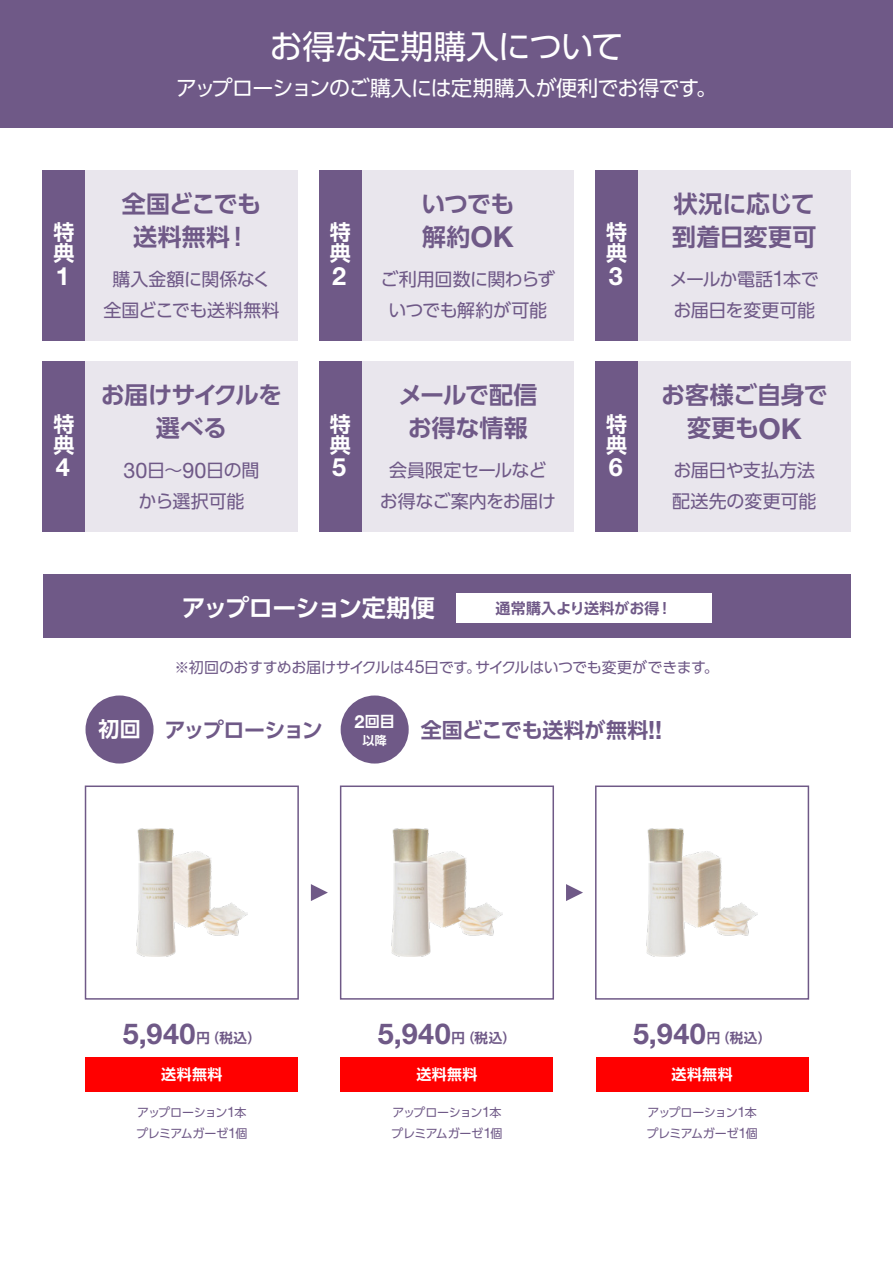
<style>
.page{position:relative;width:893px;height:1263px;background:#fff}
.page>*{position:absolute;margin:0;border:0;box-sizing:border-box;transform-origin:0 0}
.t1{font:33px "UD Shin Go Pro";letter-spacing:-.025em;color:#fff}
.t2{font:700 28.8px "Helvetica Neue LT Std";letter-spacing:.015em;color:#6f5987}
.t3{font:700 25.2px "Helvetica Neue LT Std";color:#fff}
.t4{font:700 24px/33px "UD Shin Go Pro De";letter-spacing:-.01em;color:#6f5987;text-align:center}
.t5{font:700 24px/33px "UD Shin Go Pro De";letter-spacing:-.035em;color:#6f5987;text-align:center}
.t6{font:700 24px "UD Shin Go Pro De";letter-spacing:-.03em;color:#fff}
.t7{font:21px "UD Shin Go Pro";letter-spacing:-.03em;color:#fff}
.t8{font:700 21px/21px "UD Shin Go Pro De";color:#fff}
.t9{font:700 21px "UD Shin Go Pro De";letter-spacing:-.02em;color:#6f5987}
.t10{font:700 21px "UD Shin Go Pro De";letter-spacing:-.09em;color:#6f5987}
.t11{font:18px/31.5px "UD Shin Go Pro";letter-spacing:-.02em;color:#6f5987;text-align:center}
.t12{font:15px "UD Shin Go Pro";letter-spacing:-.025em;color:#6f5987}
.t13{font:700 15px "UD Shin Go Pro De";letter-spacing:.025em;color:#fff}
.t14{font:700 15px "UD Shin Go Pro De";letter-spacing:.01em;color:#6f5987}
.t15{font:12px/21px "UD Shin Go Pro";letter-spacing:-.04em;color:#6f5987}
.t16{font:700 12px "UD Shin Go Pro De";color:#fff}
.s1{font-family:"Helvetica Neue LT Std";font-size:21.6px}
.s2{font-family:"Helvetica Neue LT Std";font-size:28.8px}
.s3{font-family:"Helvetica Neue LT Std";font-size:18px}
.s4{font-family:"Helvetica Neue LT Std";font-size:25.2px}
.s5{font-family:"UD Shin Go Pro De";font-size:13.5px}
.s6{font-family:"Helvetica Neue LT Std";font-size:14.4px}
</style>
<div class="page">
<div style="left:0;top:0;width:893px;height:128px;background:#6f5987"></div>
<div style="left:43px;top:170px;width:42px;height:170px;background:#6f5987"></div>
<div style="left:85px;top:170px;width:213px;height:170px;background:#e9e6ed"></div>
<div style="left:319px;top:170px;width:43px;height:170px;background:#6f5987"></div>
<div style="left:362px;top:170px;width:212px;height:170px;background:#e9e6ed"></div>
<div style="left:595px;top:170px;width:43px;height:170px;background:#6f5987"></div>
<div style="left:638px;top:170px;width:213px;height:170px;background:#e9e6ed"></div>
<div style="left:43px;top:362px;width:42px;height:170px;background:#6f5987"></div>
<div style="left:85px;top:362px;width:213px;height:170px;background:#e9e6ed"></div>
<div style="left:319px;top:362px;width:43px;height:170px;background:#6f5987"></div>
<div style="left:362px;top:362px;width:212px;height:170px;background:#e9e6ed"></div>
<div style="left:595px;top:362px;width:43px;height:170px;background:#6f5987"></div>
<div style="left:638px;top:362px;width:213px;height:170px;background:#e9e6ed"></div>
<div style="left:43px;top:574px;width:808px;height:64px;background:#6f5987"></div>
<div style="left:456px;top:593px;width:255px;height:30px;background:#fff"></div>
<div style="left:86px;top:695px;width:68px;height:68px;background:#6f5987;border-radius:50%"></div>
<div style="left:341px;top:695px;width:68px;height:68px;background:#6f5987;border-radius:50%"></div>
<div style="left:86px;top:1058px;width:212px;height:34px;background:#f00"></div>
<div style="left:85px;top:785px;width:214px;height:215px;border:2px solid #6f5987"></div>
<div style="left:341px;top:1058px;width:212px;height:34px;background:#f00"></div>
<div style="left:340px;top:785px;width:214px;height:215px;border:2px solid #6f5987"></div>
<div style="left:595px;top:785px;width:214px;height:215px;border:2px solid #6f5987"></div>
<div style="left:596px;top:1058px;width:212px;height:34px;background:#f00"></div>
<svg style="left:311px;top:884px;width:17px;height:17px"></svg>
<svg style="left:566px;top:884px;width:17px;height:17px"></svg>
<img style="left:136px;top:829px;width:111px;height:127px">
<img style="left:391px;top:829px;width:112px;height:127px">
<img style="left:646px;top:829px;width:112px;height:127px">
<h1 class="t1" style="left:270px;top:19px;width:356px">お得な定期購入について</h1>
<p class="t7" style="left:176px;top:71px;width:543px">アップローションのご購入には定期購入が便利でお得です。</p>
<p class="t8" style="left:53px;top:221px;width:22px">特典</p>
<h3 class="t3" style="left:56px;top:260px;width:12px">1</h3>
<p class="t8" style="left:53px;top:413px;width:22px">特典</p>
<h3 class="t3" style="left:56px;top:452px;width:15px">4</h3>
<h3 class="t4" style="left:122px;top:187px;width:141px">全国どこでも送料無料！</h3>
<p class="t11" style="left:104px;top:262px;width:177px">購入金額に関係なく全国どこでも送料無料</p>
<h3 class="t5" style="left:101px;top:378px;width:183px">お届けサイクルを選べる</h3>
<p class="t11" style="left:123px;top:454px;width:138px"><span class="s1">30</span>日～<span class="s1">90</span>日の間から選択可能</p>
<p class="t8" style="left:330px;top:221px;width:22px">特典</p>
<h3 class="t3" style="left:332px;top:260px;width:15px">2</h3>
<p class="t8" style="left:330px;top:413px;width:22px">特典</p>
<h3 class="t3" style="left:332px;top:452px;width:15px">5</h3>
<h3 class="t4" style="left:421px;top:187px;width:95px;text-align:left">いつでも解約<span class="s2">OK</span></h3>
<p class="t11" style="left:380px;top:262px;width:176px">ご利用回数に関わらずいつでも解約が可能</p>
<h3 class="t4" style="left:398px;top:378px;width:141px">メールで配信お得な情報</h3>
<p class="t11" style="left:380px;top:454px;width:178px">会員限定セールなどお得なご案内をお届け</p>
<p class="t8" style="left:606px;top:221px;width:22px">特典</p>
<h3 class="t3" style="left:609px;top:260px;width:15px">3</h3>
<p class="t8" style="left:606px;top:413px;width:22px">特典</p>
<h3 class="t3" style="left:609px;top:452px;width:15px">6</h3>
<h3 class="t4" style="left:672px;top:187px;width:146px;text-align:left">状況に応じて到着日変更可</h3>
<p class="t11" style="left:670px;top:262px;width:150px;text-align:left">メールか電話<span class="s1">1</span>本でお届日を変更可能</p>
<h3 class="t4" style="left:661px;top:378px;width:168px">お客様ご自身で変更も<span class="s2">OK</span></h3>
<p class="t11" style="left:672px;top:454px;width:146px;text-align:left">お届日や支払方法配送先の変更可能</p>
<h3 class="t6" style="left:182px;top:588px;width:254px">アップローション定期便</h3>
<p class="t14" style="left:496px;top:596px;width:178px">通常購入より送料がお得！</p>
<p class="t12" style="left:174px;top:655px;width:546px">※初回のおすすめお届けサイクルは<span class="s3">45</span>日です。サイクルはいつでも変更ができます。</p>
<p class="t8" style="left:98px;top:718px;width:44px">初回</p>
<p class="t13" style="left:354px;top:709px;width:42px"><span class="s3">2</span>回目</p>
<p class="t10" style="left:165px;top:713px;width:159px">アップローション</p>
<p class="t9" style="left:421px;top:713px;width:243px">全国どこでも送料が無料<span class="s4">!!</span></p>
<p class="t16" style="left:362px;top:731px;width:26px">以降</p>
<h2 class="t2" style="left:123px;top:1016px;width:140px">5,940<span class="s5">円（税込）</span></h2>
<h2 class="t2" style="left:378px;top:1016px;width:140px">5,940<span class="s5">円（税込）</span></h2>
<h2 class="t2" style="left:633px;top:1016px;width:140px">5,940<span class="s5">円（税込）</span></h2>
<p class="t13" style="left:161px;top:1062px;width:63px">送料無料</p>
<p class="t13" style="left:416px;top:1062px;width:63px">送料無料</p>
<p class="t13" style="left:671px;top:1062px;width:63px">送料無料</p>
<p class="t15" style="left:136px;top:1101px;width:113px">アップローション<span class="s6">1</span>本プレミアムガーゼ<span class="s6">1</span>個</p>
<p class="t15" style="left:391px;top:1101px;width:113px">アップローション<span class="s6">1</span>本プレミアムガーゼ<span class="s6">1</span>個</p>
<p class="t15" style="left:646px;top:1101px;width:113px">アップローション<span class="s6">1</span>本プレミアムガーゼ<span class="s6">1</span>個</p>
</div>
